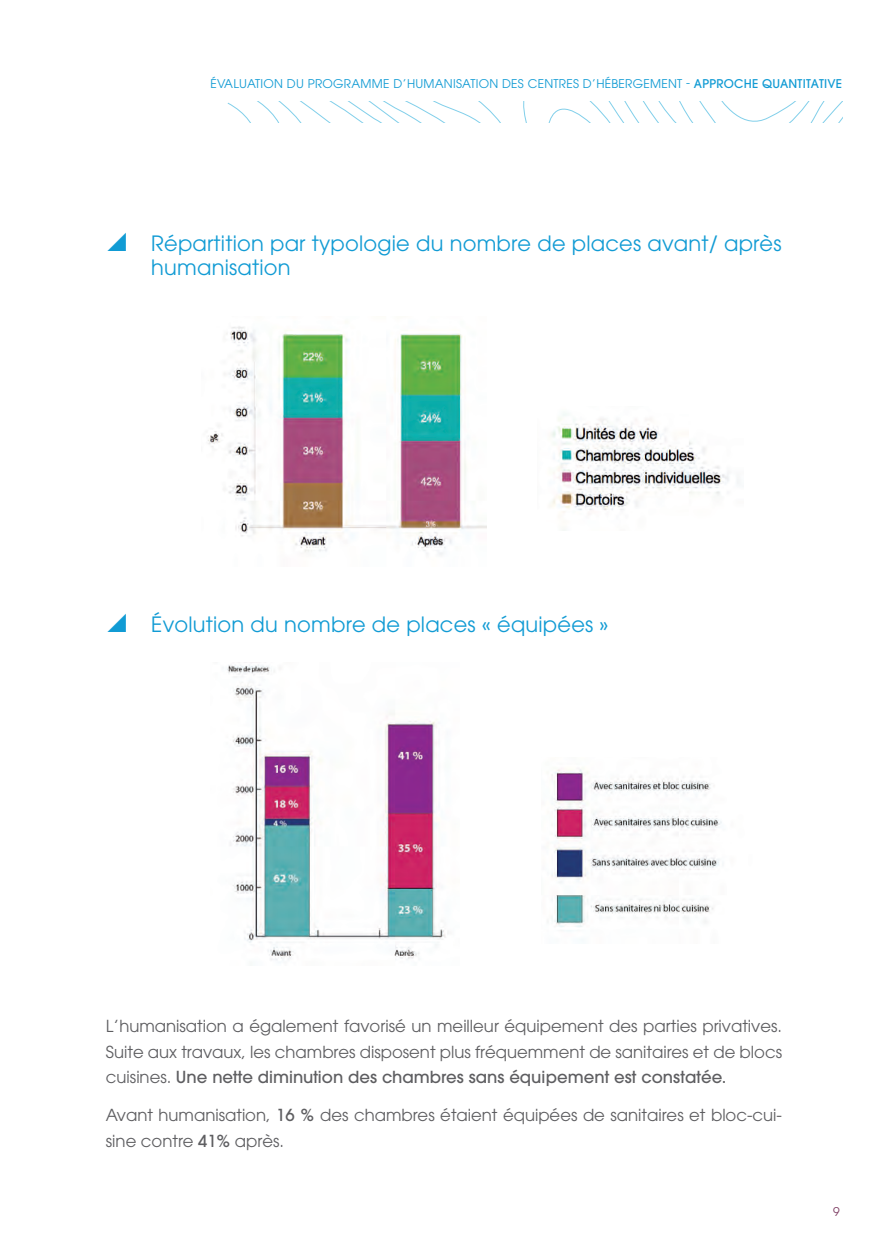
<style>
.page{position:relative;width:888px;height:1258px;background:#fff}
.page>*{position:absolute;margin:0;border:0;box-sizing:border-box;transform-origin:0 0}
.TITRE_PARAGRAPHE-FIC{font:21px/24px "ITC Avant Garde Std";letter-spacing:.01em;color:#119bd4}
.TEXTE_COURANT{font:16.5px/25.5px "ITC Avant Garde Std";color:#5e5e61;text-align:justify}
.t1{font:12px "ITC Avant Garde Std";letter-spacing:.02em;color:#119bd4}
.t2{font:12px "ITC Avant Garde Std";color:#7f3f64}
.s1{font-weight:500}
</style>
<div class="page">
<img style="left:208px;top:326px;width:279px;height:229px">
<img style="left:550px;top:413px;width:189px;height:100px">
<img style="left:227px;top:662px;width:219px;height:298px">
<img style="left:551px;top:769px;width:171px;height:162px">
<svg style="left:227px;top:101px;width:615px;height:21px"></svg>
<p class="t1" style="left:210px;top:76px;width:633px">ÉVALUATION DU PROGRAMME D’HUMANISATION DES CENTRES D’HÉBERGEMENT - <span class="s1">APPROCHE QUANTITATIVE</span></p>
<p class="TITRE_PARAGRAPHE-FIC" style="left:151px;top:231px;width:632px">Répartition par typologie du nombre de places avant/ après humanisation</p>
<p class="TITRE_PARAGRAPHE-FIC" style="left:151px;top:612px;width:459px">Évolution du nombre de places « équipées »</p>
<p class="TEXTE_COURANT" style="left:106px;top:1013px;width:678px">L’humanisation a également favorisé un meilleur équipement des parties privatives.<br>Suite aux travaux, les chambres disposent plus fréquemment de sanitaires et de blocs cuisines. <span class="s1">Une nette diminution des chambres sans équipement est constatée.</span></p>
<p class="TEXTE_COURANT" style="left:106px;top:1102px;width:678px">Avant humanisation, <span class="s1">16 %</span> des chambres étaient équipées de sanitaires et bloc-cui&shy;sine contre <span class="s1">41%</span> après.</p>
<p class="t2" style="left:833px;top:1204px;width:8px">9</p>
</div>
